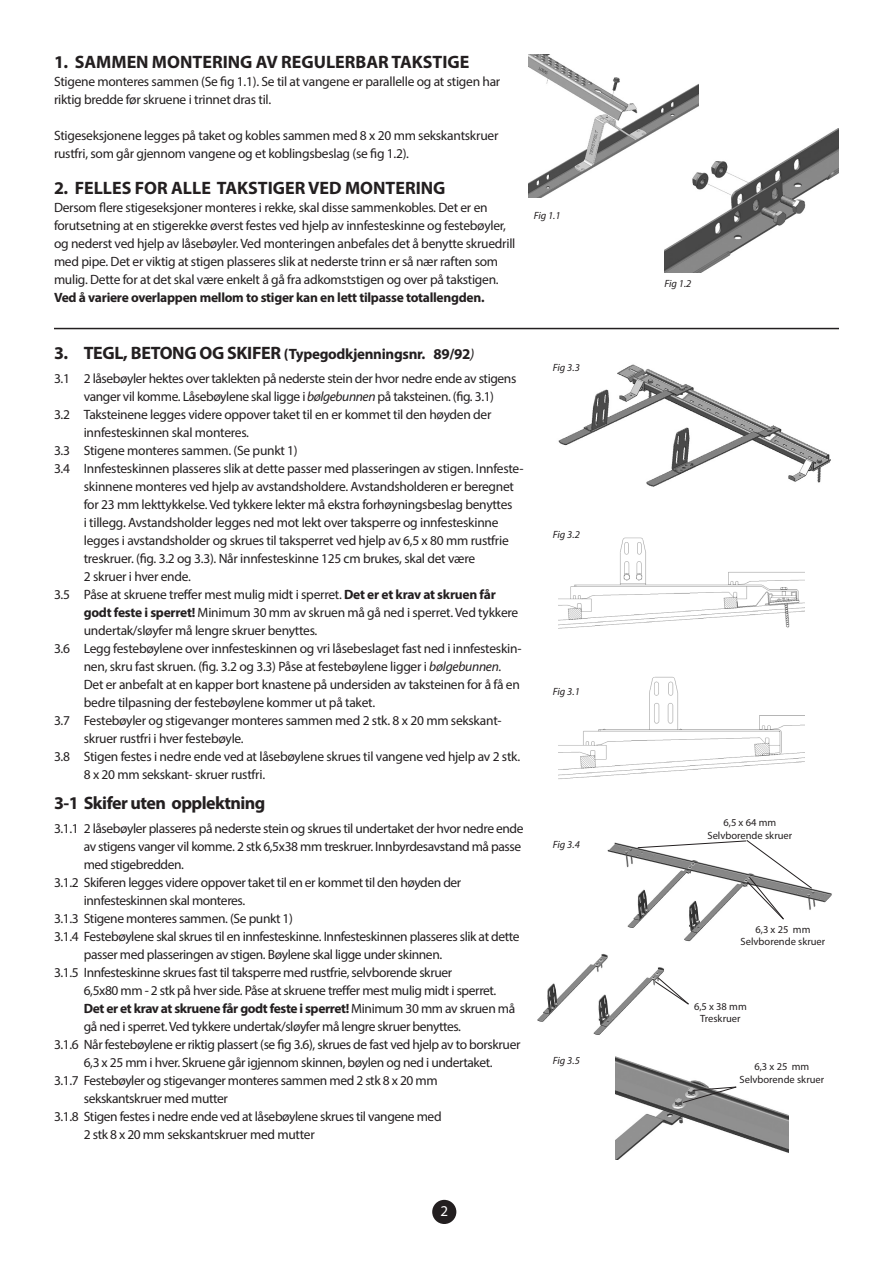
<style>
.page{position:relative;width:893px;height:1263px;background:#fff}
.page>*{position:absolute;margin:0;border:0;box-sizing:border-box;transform-origin:0 0}
.t1{font:700 18px "Myriad Pro";color:#231f20}
.t2{font:700 18px "Myriad Pro";letter-spacing:-.03em;color:#231f20}
.t3{font:700 15px "Myriad Pro";letter-spacing:-.02em;color:#231f20}
.t4{font:15px "Myriad Pro";color:#fff}
.t5{font:13.5px/18px "Myriad Pro";letter-spacing:-.02em;color:#231f20}
.t6{font:700 13.5px "Myriad Pro";letter-spacing:-.02em;color:#231f20}
.t7{font:10.5px/12.6px "Myriad Pro";color:#231f20;text-align:center}
.t8{font:italic 10.5px "Myriad Pro";letter-spacing:-.01em;color:#231f20}
.s1{font-size:18px}
.s2{font-weight:400;font-style:italic}
.s3{font-style:italic}
.s4{font-weight:700}
.s5{font-weight:400}
</style>
<div class="page">
<div style="left:432px;top:1200px;width:24px;height:24px;background:#231f20;border-radius:50%"></div>
<hr style="left:54px;top:328px;width:785px;height:1px;background:#231f20">
<img style="left:558px;top:537px;width:247px;height:92px">
<img style="left:558px;top:676px;width:247px;height:103px">
<img style="left:558px;top:364px;width:273px;height:123px">
<img style="left:528px;top:54px;width:170px;height:144px">
<img style="left:537px;top:842px;width:295px;height:193px">
<img style="left:664px;top:129px;width:175px;height:143px">
<svg style="left:654px;top:977px;width:35px;height:28px"></svg>
<svg style="left:637px;top:840px;width:176px;height:80px"></svg>
<img style="left:615px;top:1056px;width:173px;height:104px">
<svg style="left:682px;top:1086px;width:55px;height:17px"></svg>
<h1 class="t1" style="left:54px;top:50px;width:417px">1. SAMMEN MONTERING AV REGULERBAR TAKSTIGE</h1>
<p class="t5" style="left:54px;top:72px;width:448px">Stigene monteres sammen (Se fig 1.1). Se til at vangene er parallelle og at stigen har riktig bredde før skruene i trinnet dras til.</p>
<p class="t5" style="left:54px;top:126px;width:446px">Stigeseksjonene legges på taket og kobles sammen med 8 x 20 mm sekskantskruer rustfri, som går gjennom vangene og et koblingsbeslag (se fig 1.2).</p>
<h1 class="t1" style="left:54px;top:176px;width:393px">2. FELLES FOR ALLE TAKSTIGER VED MONTERING</h1>
<p class="t5" style="left:54px;top:198px;width:463px">Dersom flere stigeseksjoner monteres i rekke, skal disse sammenkobles. Det er en forutsetning at en stigerekke øverst festes ved hjelp av innfesteskinne og festebøyler, og nederst ved hjelp av låsebøyler. Ved monteringen anbefales det å benytte skruedrill med pipe. Det er viktig at stigen plasseres slik at nederste trinn er så nær raften som mulig. Dette for at det skal være enkelt å gå fra adkomststigen og over på takstigen.</p>
<p class="t6" style="left:54px;top:288px;width:432px">Ved å variere overlappen mellom to stiger kan en lett tilpasse totallengden.</p>
<p class="t8" style="left:534px;top:209px;width:29px">Fig 1.1</p>
<p class="t3" style="left:54px;top:344px;width:422px"><span class="s1">3. TEGL, BETONG OG SKIFER</span> (Typegodkjenningsnr. 89/92<span class="s2">)</span></p>
<p class="t5" style="left:54px;top:369px;width:464px">3.1 2 låsebøyler hektes over taklekten på nederste stein der hvor nedre ende av stigens</p>
<p class="t5" style="left:84px;top:387px;width:412px">vanger vil komme. Låsebøylene skal ligge i<span class="s3">bølgebunnen</span> på taksteinen. (fig. 3.1)</p>
<p class="t5" style="left:54px;top:405px;width:439px">3.2 Taksteinene legges videre oppover taket til en er kommet til den høyden der</p>
<p class="t5" style="left:84px;top:423px;width:167px">innfesteskinnen skal monteres.</p>
<p class="t5" style="left:54px;top:441px;width:245px">3.3 Stigene monteres sammen. (Se punkt 1)</p>
<p class="t5" style="left:54px;top:459px;width:471px">3.4 Innfesteskinnen plasseres slik at dette passer med plasseringen av stigen. Innfeste-</p>
<p class="t5" style="left:84px;top:477px;width:432px">skinnene monteres ved hjelp av avstandsholdere. Avstandsholderen er beregnet</p>
<p class="t5" style="left:84px;top:495px;width:430px">for 23 mm lekttykkelse. Ved tykkere lekter må ekstra forhøyningsbeslag benyttes</p>
<p class="t5" style="left:84px;top:513px;width:416px">i tillegg. Avstandsholder legges ned mot lekt over taksperre og innfesteskinne</p>
<p class="t5" style="left:84px;top:531px;width:426px">legges i avstandsholder og skrues til taksperret ved hjelp av 6,5 x 80 mm rustfrie</p>
<p class="t5" style="left:84px;top:549px;width:393px">treskruer. (fig. 3.2 og 3.3). Når innfesteskinne 125 cm brukes, skal det være</p>
<p class="t5" style="left:84px;top:567px;width:109px">2 skruer i hver ende.</p>
<p class="t5" style="left:54px;top:585px;width:443px">3.5 Påse at skruene treffer mest mulig midt i sperret. <span class="s4">Det er et krav at skruen får</span></p>
<p class="t5" style="left:84px;top:603px;width:436px"><span class="s4">godt feste i sperret!</span> Minimum 30 mm av skruen må gå ned i sperret. Ved tykkere</p>
<p class="t5" style="left:84px;top:621px;width:235px">undertak/sløyfer må lengre skruer benyttes.</p>
<p class="t5" style="left:54px;top:639px;width:469px">3.6 Legg festebøylene over innfesteskinnen og vri låsebeslaget fast ned i innfesteskin-</p>
<p class="t5" style="left:84px;top:657px;width:419px">nen, skru fast skruen. (fig. 3.2 og 3.3) Påse at festebøylene ligger i <span class="s3">bølgebunnen.</span></p>
<p class="t5" style="left:84px;top:675px;width:438px">Det er anbefalt at en kapper bort knastene på undersiden av taksteinen for å få en</p>
<p class="t5" style="left:84px;top:693px;width:293px">bedre tilpasning der festebøylene kommer ut på taket.</p>
<p class="t5" style="left:54px;top:711px;width:449px">3.7 Festebøyler og stigevanger monteres sammen med 2 stk. 8 x 20 mm sekskant-</p>
<p class="t5" style="left:84px;top:729px;width:161px">skruer rustfri i hver festebøyle.</p>
<p class="t5" style="left:54px;top:747px;width:468px">3.8 Stigen festes i nedre ende ved at låsebøylene skrues til vangene ved hjelp av 2 stk.</p>
<p class="t5" style="left:84px;top:765px;width:183px">8 x 20 mm sekskant- skruer rustfri.</p>
<h1 class="t2" style="left:54px;top:791px;width:213px">3-1 Skifer uten opplektning</h1>
<p class="t5" style="left:54px;top:819px;width:471px">3.1.1 2 låsebøyler plasseres på nederste stein og skrues til undertaket der hvor nedre ende</p>
<p class="t5" style="left:84px;top:837px;width:439px">av stigens vanger vil komme. 2 stk 6,5x38 mm treskruer. Innbyrdesavstand må passe</p>
<p class="t5" style="left:84px;top:855px;width:102px">med stigebredden.</p>
<p class="t5" style="left:54px;top:873px;width:409px">3.1.2 Skiferen legges videre oppover taket til en er kommet til den høyden der</p>
<p class="t5" style="left:84px;top:891px;width:163px">innfesteskinnen skal monteres.</p>
<p class="t5" style="left:54px;top:909px;width:240px">3.1.3 Stigene monteres sammen. (Se punkt 1)</p>
<p class="t5" style="left:54px;top:927px;width:467px">3.1.4 Festebøylene skal skrues til en innfesteskinne. Innfesteskinnen plasseres slik at dette</p>
<p class="t5" style="left:84px;top:945px;width:360px">passer med plasseringen av stigen. Bøylene skal ligge under skinnen.</p>
<p class="t5" style="left:54px;top:963px;width:400px">3.1.5 Innfesteskinne skrues fast til taksperre med rustfrie, selvborende skruer</p>
<p class="t5" style="left:84px;top:981px;width:414px">6,5x80 mm - 2 stk på hver side. Påse at skruene treffer mest mulig midt i sperret.</p>
<p class="t6" style="left:84px;top:1000px;width:433px">Det er et krav at skruene får godt feste i sperret! <span class="s5">Minimum 30 mm av skruen må</span></p>
<p class="t5" style="left:84px;top:1017px;width:379px">gå ned i sperret. Ved tykkere undertak/sløyfer må lengre skruer benyttes.</p>
<p class="t5" style="left:54px;top:1035px;width:468px">3.1.6 Når festebøylene er riktig plassert (se fig 3.6), skrues de fast ved hjelp av to borskruer</p>
<p class="t5" style="left:84px;top:1053px;width:410px">6,3 x 25 mm i hver. Skruene går igjennom skinnen, bøylen og ned i undertaket.</p>
<p class="t5" style="left:54px;top:1071px;width:385px">3.1.7 Festebøyler og stigevanger monteres sammen med 2 stk 8 x 20 mm</p>
<p class="t5" style="left:84px;top:1089px;width:146px">sekskantskruer med mutter</p>
<p class="t5" style="left:54px;top:1107px;width:389px">3.1.8 Stigen festes i nedre ende ved at låsebøylene skrues til vangene med</p>
<p class="t5" style="left:84px;top:1125px;width:233px">2 stk 8 x 20 mm sekskantskruer med mutter</p>
<p class="t8" style="left:553px;top:361px;width:29px">Fig 3.3</p>
<p class="t8" style="left:553px;top:528px;width:29px">Fig 3.2</p>
<p class="t8" style="left:553px;top:685px;width:29px">Fig 3.1</p>
<p class="t8" style="left:553px;top:838px;width:29px">Fig 3.4</p>
<p class="t8" style="left:553px;top:1054px;width:29px">Fig 3.5</p>
<p class="t4" style="left:440px;top:1201px;width:9px">2</p>
<p class="t8" style="left:664px;top:277px;width:29px">Fig 1.2</p>
<p class="t7" style="left:707px;top:816px;width:86px">6,5 x 64 mm<br>Selvborende skruer</p>
<p class="t7" style="left:741px;top:922px;width:86px">6,3 x 25 mm<br>Selvborende skruer</p>
<p class="t7" style="left:694px;top:1000px;width:54px">6,5 x 38 mm<br>Treskruer</p>
<p class="t7" style="left:739px;top:1060px;width:86px">6,3 x 25 mm<br>Selvborende skruer</p>
</div>
